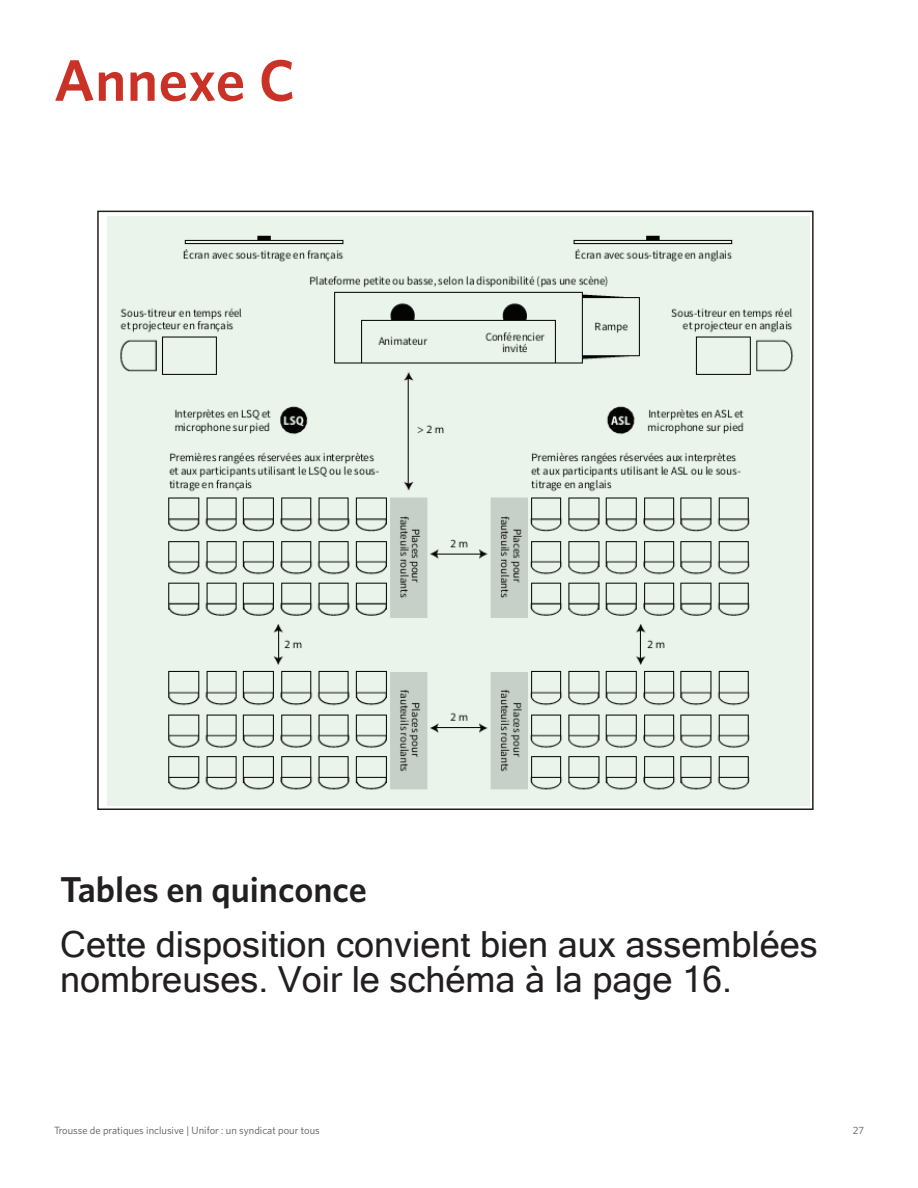
<style>
.page{position:relative;width:918px;height:1188px;background:#fff}
.page>*{position:absolute;margin:0;border:0;box-sizing:border-box;transform-origin:0 0}
.t1{font:600 58.5px "Whitney";letter-spacing:.01em;color:#ca3227}
.t2{font:36px/34.5px "Microsoft Sans Serif";color:#231f20}
.t3{font:600 36px "Whitney";color:#231f20}
.t4{font:10.5px "Whitney";color:#57585a}
</style>
<div class="page">
<img style="left:107px;top:217px;width:702px;height:588px">
<h1 class="t1" style="left:54px;top:42px;width:243px">Annexe C</h1>
<p class="t3" style="left:60px;top:865px;width:308px">Tables en quinconce</p>
<p class="t2" style="left:60px;top:926px;width:759px">Cette disposition convient bien aux assemblées nombreuses. Voir le schéma à la page 16.</p>
<p class="t4" style="left:54px;top:1123px;width:267px">Trousse de pratiques inclusive | Unifor : un syndicat pour tous</p>
<p class="t4" style="left:853px;top:1123px;width:13px">27</p>
</div>
